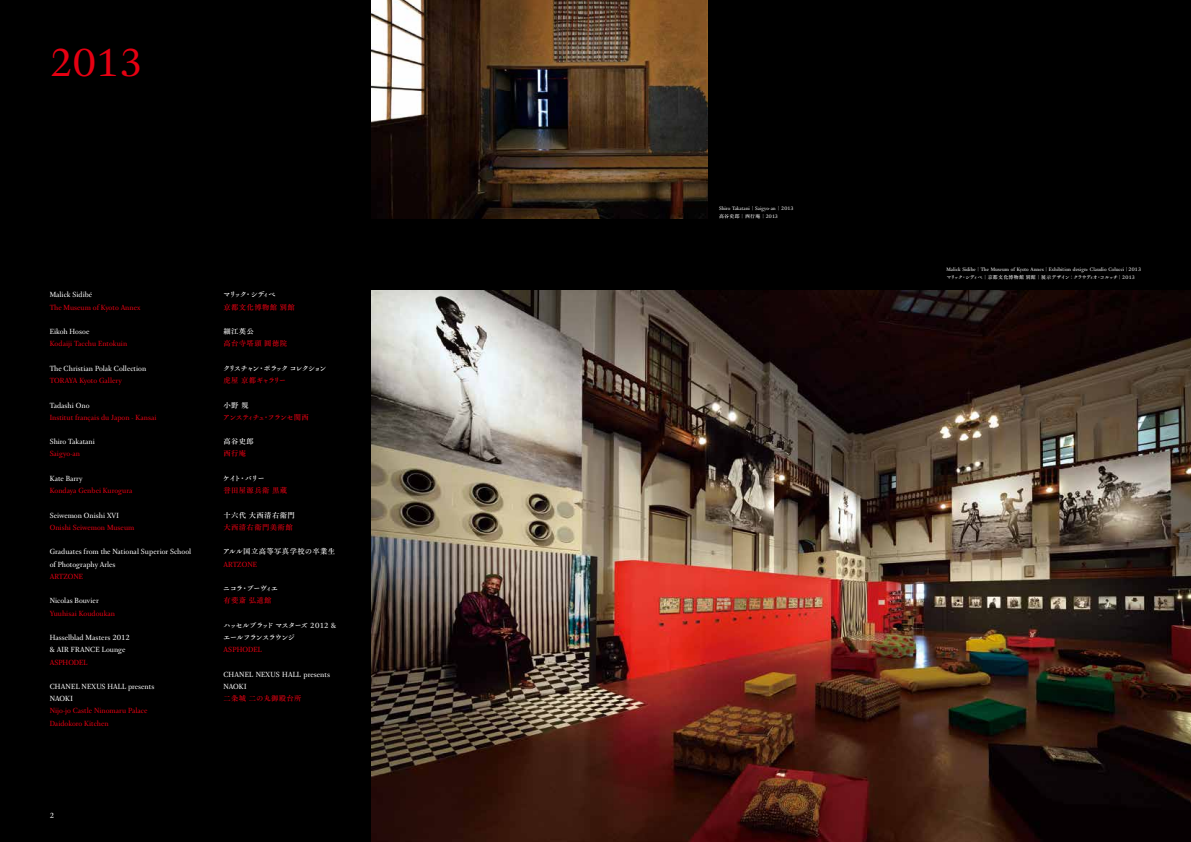
<style>
.page{position:relative;width:1191px;height:842px;background:#fff}
.page>*{position:absolute;margin:0;border:0;box-sizing:border-box;transform-origin:0 0}
.t1{font:46.8px "Arnhem Fine Pro";color:#e60012}
.t2{font:8.9px/12.2px "Arnhem Fine Pro";color:#fff}
.t3{font:8.9px/12.2px "Arnhem Fine Pro";color:#e60012}
.t4{font:7.4px/12.2px "Tsuku A Old Min Pr 6 N D";letter-spacing:.05em;color:#e60012}
.t5{font:7.4px/12.2px "Tsuku A Old Min Pr 6 N D";letter-spacing:-.14em;color:#fff}
.t6{font:7.4px/12.2px "Tsuku A Old Min Pr 6 N D";letter-spacing:-.195em;color:#fff}
.t7{font:7.4px "Tsuku A Old Min Pr 6 N D";letter-spacing:.05em;color:#fff}
.t8{font:7.4px/12.2px "Tsuku A Old Min Pr 6 N D";letter-spacing:-.09em;color:#fff}
.t9{font:7.4px/12.2px "Tsuku A Old Min Pr 6 N D";letter-spacing:-.13em;color:#e60012}
.t10{font:6px "Arnhem Fine Pro";color:#fff}
.t11{font:5px "Tsuku A Old Min Pr 6 N D";letter-spacing:-.1em;color:#fff}
.t12{font:5px "Tsuku A Old Min Pr 6 N D";letter-spacing:-.035em;color:#fff}
.s1{color:#fff}
.s2{font-family:"Tsuku A Old Min Pr 6 N R";color:#fff}
.s3{font-family:"Tsuku A Old Min Pr 6 N R"}
.s4{color:#e60012}
.s5{font-family:"Arnhem Fine Pro";font-size:8.9px}
.s6{font-family:"Tsuku A Old Min Pr 6 N R";font-size:5px}
.s7{font-family:"Arnhem Fine Pro";font-size:6px}
</style>
<div class="page">
<div style="left:0;top:0;width:595px;height:842px;background:#000"></div>
<div style="left:595px;top:0;width:596px;height:842px;background:#000"></div>
<img style="left:371px;top:291px;width:820px;height:551px">
<img style="left:372px;top:0;width:335px;height:219px">
<h1 class="t1" style="left:50px;top:34px;width:94px">2013</h1>
<p class="t2" style="left:50px;top:289px;width:44px">Malick Sidibé</p>
<p class="t3" style="left:50px;top:301px;width:92px">The Museum of Kyoto Annex</p>
<p class="t2" style="left:50px;top:325px;width:41px">Eikoh Hosoe</p>
<p class="t3" style="left:50px;top:337px;width:79px">Kodaiji Tacchu Entokuin</p>
<p class="t2" style="left:50px;top:362px;width:98px">The Christian Polak Collection</p>
<p class="t3" style="left:50px;top:374px;width:74px">TORAYA Kyoto Gallery</p>
<p class="t2" style="left:50px;top:399px;width:41px">Tadashi Ono</p>
<p class="t3" style="left:50px;top:411px;width:108px">Institut français du Japon - Kansai</p>
<p class="t2" style="left:50px;top:435px;width:47px">Shiro Takatani</p>
<p class="t3" style="left:50px;top:448px;width:32px">Saigyo-an</p>
<p class="t2" style="left:50px;top:472px;width:34px">Kate Barry</p>
<p class="t3" style="left:50px;top:484px;width:84px">Kondaya Genbei Kurogura</p>
<p class="t2" style="left:50px;top:509px;width:71px">Seiwemon Onishi XVI</p>
<p class="t3" style="left:50px;top:521px;width:86px">Onishi Seiwemon Museum</p>
<p class="t2" style="left:50px;top:546px;width:143px">Graduates from the National Superior School of Photography Arles</p>
<p class="t3" style="left:50px;top:570px;width:35px">ARTZONE</p>
<p class="t2" style="left:50px;top:594px;width:51px">Nicolas Bouvier</p>
<p class="t3" style="left:50px;top:607px;width:67px">Yuuhisai Koudoukan</p>
<p class="t2" style="left:50px;top:631px;width:82px">Hasselblad Masters 2012 &amp; AIR FRANCE Lounge</p>
<p class="t3" style="left:50px;top:656px;width:40px">ASPHODEL</p>
<p class="t2" style="left:50px;top:680px;width:106px">CHANEL NEXUS HALL presents<br>NAOKI</p>
<p class="t3" style="left:50px;top:705px;width:99px">Nijo-jo Castle Ninomaru Palace<br>Daidokoro Kitchen</p>
<p class="t4" style="left:223px;top:288px;width:73px"><span class="s1">マリック</span><span class="s2">・</span><span class="s1">シディベ<br></span>京都文化博物館別館</p>
<p class="t8" style="left:223px;top:325px;width:32px">細江英公</p>
<p class="t4" style="left:223px;top:337px;width:65px">高台寺塔頭圓徳院</p>
<p class="t6" style="left:223px;top:362px;width:105px">クリスチャン<span class="s3">・</span>ポラックコレクション<span class="s4">虎屋京都ギャラリー</span></p>
<p class="t9" style="left:223px;top:398px;width:87px"><span class="s1">小野規<br></span>アンスティチュ<span class="s3">・</span>フランセ関西</p>
<p class="t8" style="left:223px;top:435px;width:32px">高谷史郎</p>
<p class="t4" style="left:223px;top:447px;width:24px">西行庵</p>
<p class="t4" style="left:223px;top:472px;width:66px"><span class="s1">ケイト</span><span class="s2">・</span><span class="s1">バリー<br></span>誉田屋源兵衛黒蔵</p>
<p class="t7" style="left:223px;top:508px;width:73px">十六代大西清右衛門</p>
<p class="t4" style="left:223px;top:521px;width:71px">大西清右衛門美術館</p>
<p class="t7" style="left:223px;top:545px;width:114px">アルル国立高等写真学校の卒業生</p>
<p class="t3" style="left:223px;top:558px;width:35px">ARTZONE</p>
<p class="t8" style="left:223px;top:582px;width:57px">ニコラ<span class="s3">・</span>ブーヴィエ<span class="s4">有斐斎弘道館</span></p>
<p class="t5" style="left:223px;top:619px;width:115px">ハッセルブラッドマスターズ <span class="s5">2012 &amp;</span>エールフランスラウンジ</p>
<p class="t3" style="left:223px;top:643px;width:40px">ASPHODEL</p>
<p class="t2" style="left:223px;top:668px;width:108px">CHANEL NEXUS HALL presents<br>NAOKI</p>
<p class="t4" style="left:223px;top:692px;width:80px">二条城二の丸御殿台所</p>
<p class="t2" style="left:50px;top:809px;width:6px">2</p>
<p class="t10" style="left:719px;top:205px;width:76px">Shiro Takatani<span class="s6">｜</span>Saigyo-an<span class="s6">｜</span>2013</p>
<p class="t12" style="left:719px;top:212px;width:60px">高谷史郎<span class="s3">｜</span>西行庵<span class="s3">｜</span><span class="s7">2013</span></p>
<p class="t10" style="left:946px;top:265px;width:196px">Malick Sidibe<span class="s6">｜</span>The Museum of Kyoto Annex<span class="s6">｜</span>Exhibition design: Claudio Colucci<span class="s6">｜</span>2013</p>
<p class="t11" style="left:946px;top:273px;width:190px">マリック<span class="s3">・</span>シディベ<span class="s3">｜</span>京都文化博物館別館<span class="s3">｜</span>展示デザイン<span class="s3">：</span>クラウディオ<span class="s3">・</span>コルッチ<span class="s3">｜</span><span class="s7">2013</span></p>
</div>
